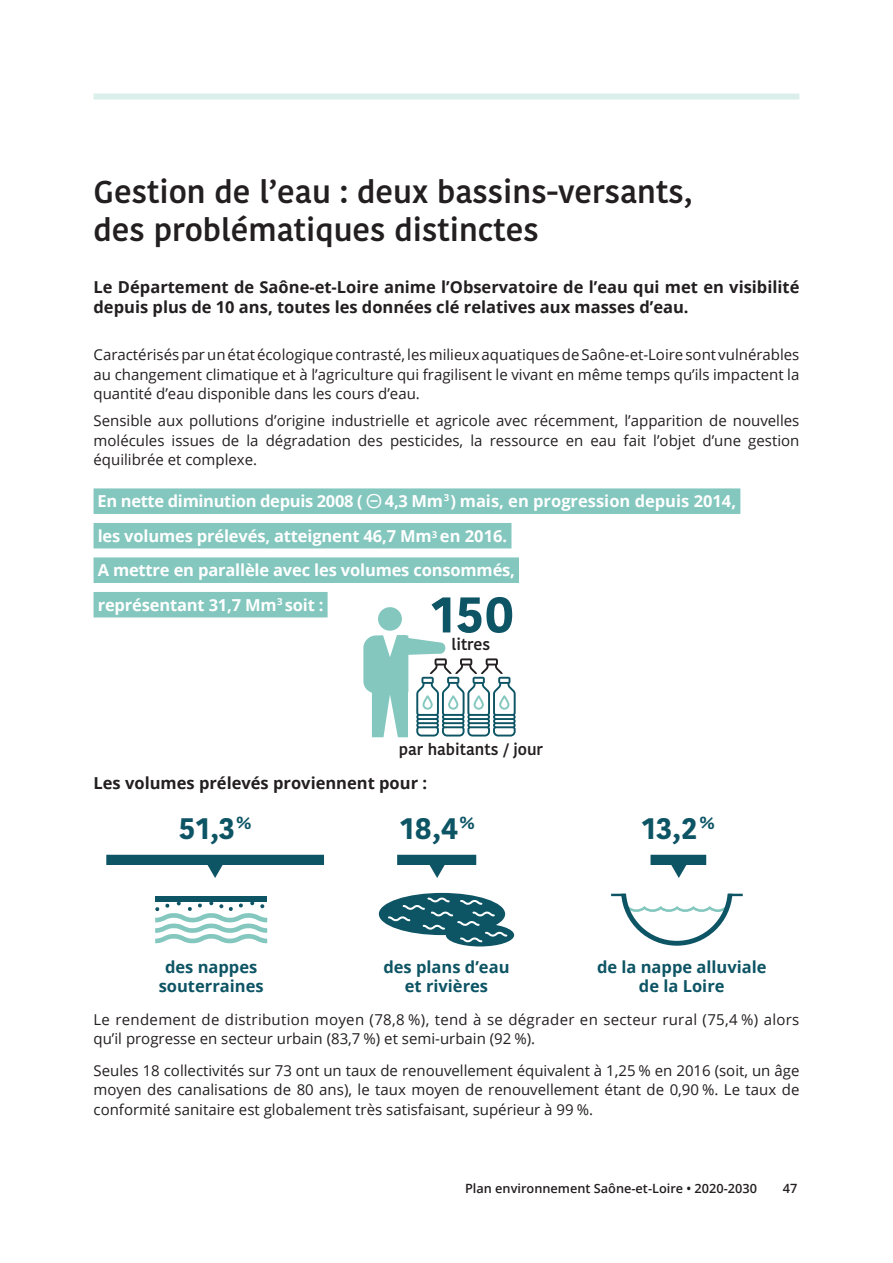
<style>
.page{position:relative;width:893px;height:1263px;background:#fff}
.page>*{position:absolute;margin:0;border:0;box-sizing:border-box;transform-origin:0 0}
.t1{font:700 50.7px "Kohinoor Devanagari";color:#0d5464}
.t2{font:600 31.5px/37.8px "Kohinoor Bangla";color:#231f20}
.t3{font:700 30px "Kohinoor Bangla";color:#0d5464}
.t4{font:700 16.5px/34.5px "Open Sans";letter-spacing:-.01em;color:#fff}
.t5{font:700 16.5px/19.8px "Open Sans";color:#231f20}
.t6{font:700 16.5px/19.8px "Open Sans";color:#0d5464;text-align:center}
.t7{font:600 15.9px "Kohinoor Devanagari";color:#231f20}
.t8{font:15px/19.5px "Open Sans";color:#231f20;text-align:justify}
.t9{font:15px/19.5px "Open Sans";letter-spacing:.02em;color:#231f20}
.t10{font:600 12.75px "Open Sans";color:#231f20}
.t11{font:700 9.6px "Open Sans";color:#fff}
.s1{font-family:"Bienvenue Picto";font-weight:400}
</style>
<div class="page">
<div style="left:94px;top:94px;width:705px;height:6px;background:#daeeeb"></div>
<div style="left:94px;top:488px;width:646px;height:26px;background:#83c7be"></div>
<div style="left:94px;top:523px;width:417px;height:25px;background:#83c7be"></div>
<div style="left:94px;top:557px;width:425px;height:26px;background:#83c7be"></div>
<div style="left:94px;top:592px;width:234px;height:25px;background:#83c7be"></div>
<svg style="left:106px;top:855px;width:218px;height:23px"></svg>
<svg style="left:397px;top:855px;width:79px;height:23px"></svg>
<svg style="left:650px;top:855px;width:56px;height:23px"></svg>
<svg style="left:611px;top:894px;width:132px;height:52px"></svg>
<div style="left:379px;top:893px;width:126px;height:42px;background:#0d5464;border-radius:50%"></div>
<div style="left:446px;top:924px;width:68px;height:22px;background:#0d5464;border-radius:50%"></div>
<svg style="left:388px;top:897px;width:119px;height:45px"></svg>
<div style="left:155px;top:896px;width:112px;height:6px;background:#0d5464"></div>
<svg style="left:155px;top:902px;width:112px;height:41px"></svg>
<div style="left:378px;top:607px;width:24px;height:24px;background:#83c7be;border-radius:50%"></div>
<svg style="left:363px;top:635px;width:153px;height:102px"></svg>
<h2 class="t2" style="left:94px;top:172px;width:600px">Gestion de l’eau : deux bassins-versants, des problématiques distinctes</h2>
<p class="t5" style="left:94px;top:277px;width:707px">Le Département de Saône-et-Loire anime l’Observatoire de l’eau qui met en visibilité depuis plus de 10 ans, toutes les données clé relatives aux masses d’eau.</p>
<p class="t8" style="left:94px;top:345px;width:707px">Caractérisés par un état écologique contrasté, les milieux aquatiques de Saône-et-Loire sont vulnérables au changement climatique et à l’agriculture qui fragilisent le vivant en même temps qu’ils impactent la quantité d’eau disponible dans les cours d’eau.</p>
<p class="t8" style="left:94px;top:411px;width:707px">Sensible aux pollutions d’origine industrielle et agricole avec récemment, l’apparition de nouvelles molécules issues de la dégradation des pesticides, la ressource en eau fait l’objet d’une gestion équilibrée et complexe.</p>
<p class="t4" style="left:98px;top:483px;width:640px">En nette diminution depuis 2008 ( <span class="s1">c</span> 4,3 Mm ) mais, en progression depuis 2014, les volumes prélevés, atteignent 46,7 Mm en 2016.<br>A mettre en parallèle avec les volumes consommés,<br>représentant 31,7 Mm soit :</p>
<p class="t11" style="left:444px;top:491px;width:7px">3</p>
<p class="t11" style="left:432px;top:528px;width:7px">3</p>
<h1 class="t1" style="left:431px;top:569px;width:85px">150</h1>
<p class="t7" style="left:451px;top:635px;width:40px">litres</p>
<p class="t11" style="left:277px;top:595px;width:7px">3</p>
<p class="t7" style="left:399px;top:740px;width:146px">par habitants / jour</p>
<p class="t5" style="left:94px;top:773px;width:335px">Les volumes prélevés proviennent pour :</p>
<h3 class="t3" style="left:179px;top:802px;width:75px">51,3<sup>%</sup></h3>
<h3 class="t3" style="left:400px;top:802px;width:76px">18,4<sup>%</sup></h3>
<h3 class="t3" style="left:642px;top:802px;width:75px">13,2 <sup>%</sup></h3>
<p class="t6" style="left:159px;top:956px;width:106px">des nappes souterraines</p>
<p class="t6" style="left:383px;top:956px;width:128px">des plans d’eau et rivières</p>
<p class="t6" style="left:597px;top:956px;width:171px">de la nappe alluviale de la Loire</p>
<p class="t9" style="left:94px;top:1009px;width:707px">Le rendement de distribution moyen (78,8 %), tend à se dégrader en secteur rural (75,4 %) alors qu’il progresse en secteur urbain (83,7 %) et semi-urbain (92 %).</p>
<p class="t8" style="left:94px;top:1060px;width:707px">Seules 18 collectivités sur 73 ont un taux de renouvellement équivalent à 1,25 % en 2016 (soit, un âge moyen des canalisations de 80 ans), le taux moyen de renouvellement étant de 0,90 %. Le taux de conformité sanitaire est globalement très satisfaisant, supérieur à 99 %.</p>
<p class="t10" style="left:465px;top:1180px;width:293px">Plan environnement Saône-et-Loire • 2020-2030</p>
<p class="t10" style="left:783px;top:1180px;width:16px">47</p>
</div>
